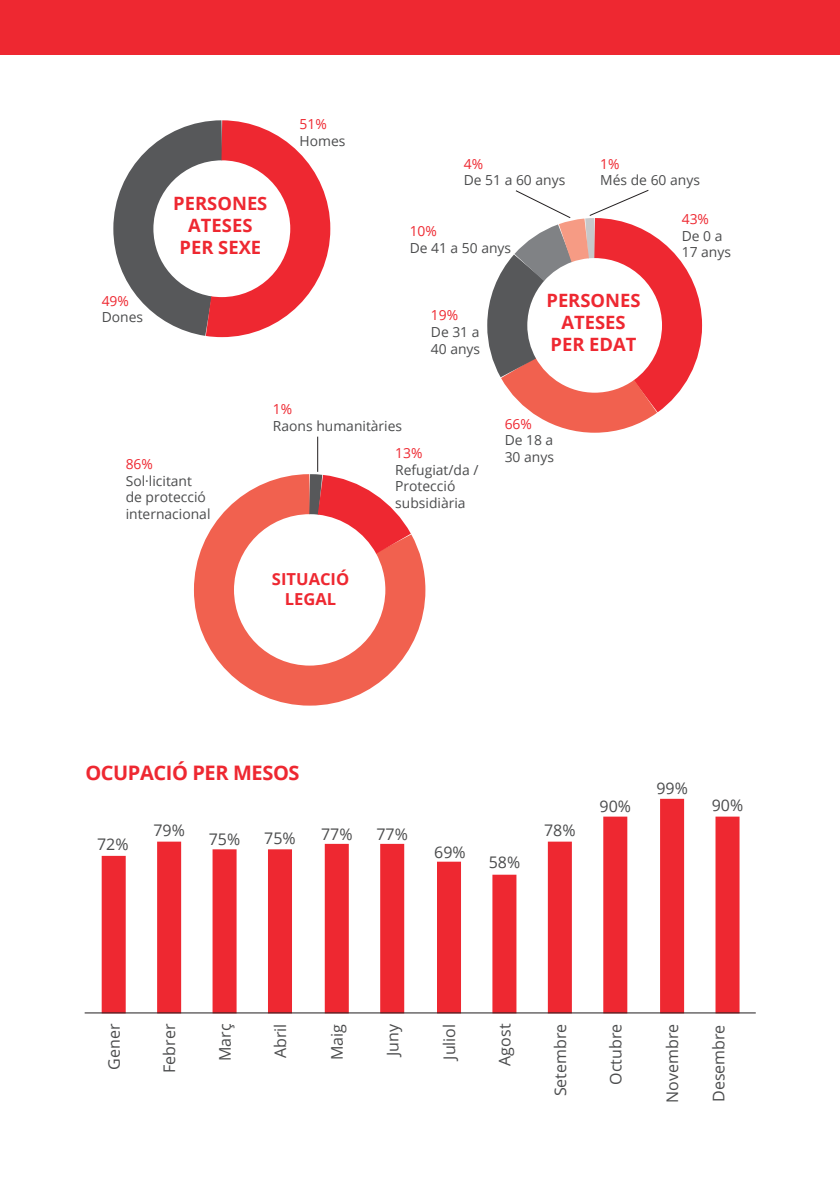
<style>
.page{position:relative;width:840px;height:1191px;background:#fff}
.page>*{position:absolute;margin:0;border:0;box-sizing:border-box;transform-origin:0 0}
.t1{font:700 20px "Open Sans";letter-spacing:-.02em;color:#ee2831}
.t2{font:700 18.4px/22px "Open Sans";color:#ee2831;text-align:center}
.t3{font:700 16.6px/19.8px "Open Sans";color:#ee2831;text-align:center}
.t4{font:16px "Open Sans";color:#4b4c4d}
.t5{font:13.8px/16.6px "Open Sans";color:#4b4c4d}
.t6{font:13.8px "Open Sans";color:#ee2831}
</style>
<div class="page">
<div style="left:0;top:0;width:839px;height:55px;background:#ee2831"></div>
<div style="left:102px;top:856px;width:24px;height:157px;background:#ee2831"></div>
<div style="left:157px;top:841px;width:24px;height:172px;background:#ee2831"></div>
<div style="left:212px;top:849px;width:24px;height:164px;background:#ee2831"></div>
<div style="left:268px;top:849px;width:24px;height:164px;background:#ee2831"></div>
<div style="left:324px;top:844px;width:24px;height:169px;background:#ee2831"></div>
<div style="left:380px;top:844px;width:24px;height:169px;background:#ee2831"></div>
<div style="left:437px;top:861px;width:24px;height:152px;background:#ee2831"></div>
<div style="left:492px;top:874px;width:24px;height:139px;background:#ee2831"></div>
<div style="left:547px;top:841px;width:24px;height:172px;background:#ee2831"></div>
<div style="left:603px;top:816px;width:24px;height:197px;background:#ee2831"></div>
<div style="left:659px;top:799px;width:24px;height:214px;background:#ee2831"></div>
<div style="left:715px;top:816px;width:24px;height:197px;background:#ee2831"></div>
<hr style="left:85px;top:1012px;width:670px;height:1px;background:#231f20">
<hr style="left:317px;top:436px;width:1px;height:36px;background:#231f20">
<svg style="left:113px;top:137px;width:50px;height:183px"></svg>
<svg style="left:163px;top:120px;width:168px;height:218px"></svg>
<svg style="left:487px;top:190px;width:214px;height:243px"></svg>
<svg style="left:194px;top:481px;width:232px;height:225px"></svg>
<svg style="left:269px;top:450px;width:157px;height:148px"></svg>
<p class="t6" style="left:102px;top:291px;width:29px">49%</p>
<p class="t5" style="left:102px;top:308px;width:43px">Dones</p>
<h2 class="t2" style="left:173px;top:192px;width:96px">PERSONES<br>ATESES<br>PER SEXE</h2>
<p class="t6" style="left:299px;top:115px;width:29px">51%</p>
<p class="t5" style="left:299px;top:132px;width:47px">Homes</p>
<p class="t6" style="left:463px;top:154px;width:21px">4%</p>
<p class="t5" style="left:463px;top:172px;width:103px">De 51 a 60 anys</p>
<p class="t6" style="left:409px;top:222px;width:29px">10%</p>
<p class="t5" style="left:409px;top:239px;width:103px">De 41 a 50 anys</p>
<p class="t6" style="left:600px;top:154px;width:21px">1%</p>
<p class="t5" style="left:600px;top:172px;width:101px">Més de 60 anys</p>
<p class="t6" style="left:681px;top:209px;width:29px">43%</p>
<p class="t5" style="left:681px;top:227px;width:51px">De 0 a<br>17 anys</p>
<p class="t6" style="left:430px;top:306px;width:29px">19%</p>
<p class="t5" style="left:430px;top:323px;width:51px">De 31 a<br>40 anys</p>
<h2 class="t2" style="left:546px;top:289px;width:96px">PERSONES<br>ATESES<br>PER EDAT</h2>
<p class="t6" style="left:126px;top:455px;width:29px">86%</p>
<p class="t5" style="left:126px;top:472px;width:86px">Sol·licitant de protecció internacional</p>
<p class="t6" style="left:273px;top:400px;width:21px">1%</p>
<p class="t5" style="left:273px;top:417px;width:131px">Raons humanitàries</p>
<p class="t3" style="left:272px;top:568px;width:79px">SITUACIÓ<br>LEGAL</p>
<p class="t6" style="left:395px;top:444px;width:29px">13%</p>
<p class="t5" style="left:395px;top:461px;width:85px">Refugiat/da /<br>Protecció subsidiària</p>
<p class="t6" style="left:504px;top:414px;width:29px">66%</p>
<p class="t5" style="left:504px;top:432px;width:51px">De 18 a<br>30 anys</p>
<h1 class="t1" style="left:85px;top:758px;width:215px">OCUPACIÓ PER MESOS</h1>
<p class="t4" style="left:97px;top:833px;width:33px">72%</p>
<p class="t4" style="left:153px;top:819px;width:33px">79%</p>
<p class="t4" style="left:209px;top:828px;width:33px">75%</p>
<p class="t4" style="left:264px;top:827px;width:33px">75%</p>
<p class="t4" style="left:321px;top:823px;width:33px">77%</p>
<p class="t4" style="left:376px;top:823px;width:33px">77%</p>
<p class="t4" style="left:434px;top:841px;width:33px">69%</p>
<p class="t4" style="left:488px;top:851px;width:33px">58%</p>
<p class="t4" style="left:544px;top:819px;width:33px">78%</p>
<p class="t4" style="left:599px;top:795px;width:33px">90%</p>
<p class="t4" style="left:656px;top:777px;width:33px">99%</p>
<p class="t4" style="left:711px;top:794px;width:33px">90%</p>
<p class="t4" style="left:103px;top:1069px;width:47px;rotate:-90deg">Gener</p>
<p class="t4" style="left:158px;top:1073px;width:51px;rotate:-90deg">Febrer</p>
<p class="t4" style="left:214px;top:1061px;width:39px;rotate:-90deg">Març</p>
<p class="t4" style="left:269px;top:1058px;width:36px;rotate:-90deg">Abril</p>
<p class="t4" style="left:326px;top:1060px;width:38px;rotate:-90deg">Maig</p>
<p class="t4" style="left:381px;top:1055px;width:33px;rotate:-90deg">Juny</p>
<p class="t4" style="left:438px;top:1059px;width:37px;rotate:-90deg">Juliol</p>
<p class="t4" style="left:493px;top:1065px;width:43px;rotate:-90deg">Agost</p>
<p class="t4" style="left:549px;top:1096px;width:74px;rotate:-90deg">Setembre</p>
<p class="t4" style="left:604px;top:1084px;width:62px;rotate:-90deg">Octubre</p>
<p class="t4" style="left:661px;top:1102px;width:80px;rotate:-90deg">Novembre</p>
<p class="t4" style="left:707px;top:1102px;width:79px;rotate:-90deg">Desembre</p>
</div>
